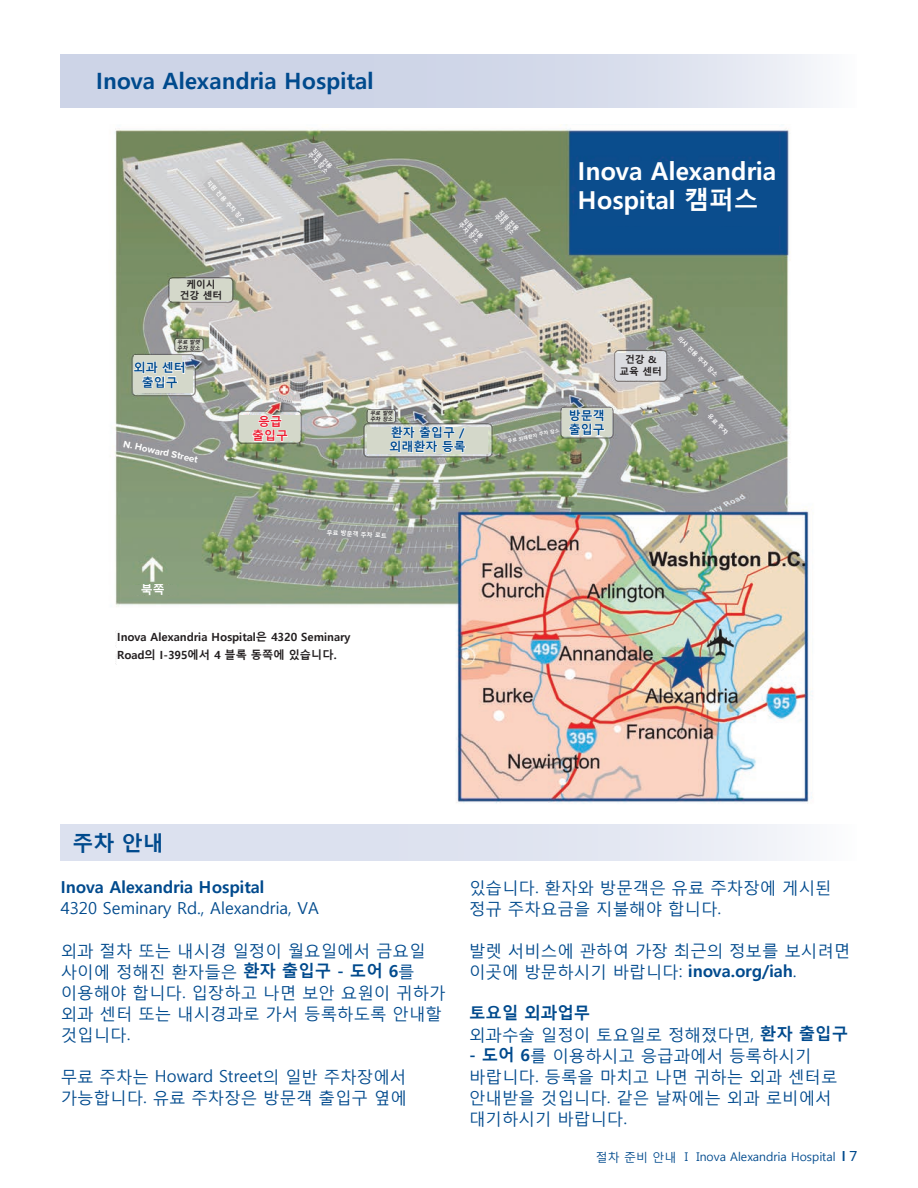
<style>
.page{position:relative;width:918px;height:1188px;background:#fff}
.page>*{position:absolute;margin:0;border:0;box-sizing:border-box;transform-origin:0 0}
.t1{font:700 24.75px/29.7px "Malgun Gothic";color:#fff}
.t2{font:700 22.5px "Malgun Gothic";color:#004a8d}
.t3{font:700 21px "Malgun Gothic";color:#004a8d}
.t4{font:16.5px/21px "Malgun Gothic";color:#004a8d}
.t5{font:700 16.5px "Malgun Gothic";color:#004a8d}
.t6{font:12px "Malgun Gothic";color:#004a8d}
.t7{font:700 12px/14.4px "Malgun Gothic";color:#004a8d}
.t8{font:700 12px/14.4px "Malgun Gothic";color:#ec1d31;text-align:center}
.t9{font:700 12px "Malgun Gothic";color:#fff}
.t10{font:700 11.25px/18px "Malgun Gothic";color:#231f20}
.t11{font:700 9.75px/10.5px "Malgun Gothic";color:#231f20;text-align:center}
.t12{font:700 9.75px "Proxima Nova";color:#fff}
.t13{font:700 6px/6px "Malgun Gothic";color:#fff}
.t14{font:italic 700 5.25px/6px "Malgun Gothic";color:#231f20}
.t15{font:700 4.8px "Malgun Gothic";color:#fff}
.s1{font-weight:700}
.s2{font-family:"Proxima Nova";font-weight:600;font-size:15px}
.s3{font-family:"Proxima Nova";font-size:15px}
</style>
<div class="page">
<div style="left:61px;top:824px;width:796px;height:37px;background:linear-gradient(to right,#d5dbec,#eff2f8)"></div>
<svg style="left:61px;top:54px;width:759px;height:54px;background:#d4daea"></svg>
<img style="left:110px;top:125px;width:703px;height:679px">
<div style="left:134px;top:355px;width:47px;height:38px;background:#d4d8ca"></div>
<div style="left:134px;top:370px;width:59px;height:23px;background:#d4d8ca"></div>
<svg style="left:133px;top:361px;width:53px;height:28px"></svg>
<div style="left:240px;top:416px;width:60px;height:25px;background:#d4d8ca"></div>
<svg style="left:251px;top:414px;width:37px;height:29px"></svg>
<div style="left:367px;top:427px;width:121px;height:27px;background:#d4d8ca"></div>
<svg style="left:389px;top:425px;width:77px;height:28px"></svg>
<div style="left:562px;top:409px;width:49px;height:27px;background:#d4d8ca"></div>
<svg style="left:567px;top:409px;width:38px;height:28px"></svg>
<div style="left:176px;top:340px;width:26px;height:10px;background:#d4d8ca"></div>
<div style="left:171px;top:279px;width:60px;height:22px;background:#d4d8ca"></div>
<div style="left:368px;top:411px;width:26px;height:11px;background:#d4d8ca"></div>
<div style="left:617px;top:353px;width:48px;height:27px;background:#dbdce0"></div>
<div style="left:578px;top:161px;width:205px;height:64px;background:#0b4d8d"></div>
<svg style="left:203px;top:177px;width:28px;height:29px"></svg>
<svg style="left:308px;top:148px;width:28px;height:29px"></svg>
<svg style="left:493px;top:209px;width:29px;height:29px"></svg>
<svg style="left:459px;top:218px;width:28px;height:29px"></svg>
<svg style="left:675px;top:336px;width:44px;height:44px;background:#979a99"></svg>
<svg style="left:706px;top:413px;width:31px;height:32px"></svg>
<svg style="left:323px;top:530px;width:68px;height:10px"></svg>
<svg style="left:507px;top:428px;width:53px;height:17px"></svg>
<svg style="left:122px;top:439px;width:84px;height:28px;background:#989d97"></svg>
<div style="left:129px;top:585px;width:48px;height:10px;background:#8ba080"></div>
<div style="left:117px;top:633px;width:244px;height:36px;background:#fff"></div>
<h2 class="t2" style="left:96px;top:68px;width:279px">Inova Alexandria Hospital</h2>
<p class="t13" style="left:210px;top:179px;width:56px;rotate:48deg">직원 전용 주차 장소</p>
<p class="t13" style="left:315px;top:147px;width:28px;rotate:45deg">직원 전용 주차 장소</p>
<p class="t13" style="left:466px;top:217px;width:28px;rotate:45deg">직원 전용 주차 장소</p>
<p class="t13" style="left:502px;top:209px;width:28px;rotate:45deg">직원 전용 주차 장소</p>
<h1 class="t1" style="left:578px;top:156px;width:200px">Inova Alexandria<br>Hospital 캠퍼스</h1>
<p class="t11" style="left:180px;top:279px;width:44px">케이시 건강 센터</p>
<p class="t14" style="left:177px;top:339px;width:25px">무료 발렛 주차 장소</p>
<p class="t7" style="left:134px;top:361px;width:54px;text-align:center">외과 센터 출입구</p>
<p class="t12" style="left:125px;top:438px;width:78px;rotate:12deg">N. Howard Street</p>
<p class="t14" style="left:370px;top:410px;width:25px">무료 발렛 주차 장소</p>
<p class="t8" style="left:252px;top:414px;width:37px">응급 출입구</p>
<p class="t7" style="left:390px;top:425px;width:78px">환자 출입구 / 외래환자 등록</p>
<p class="t15" style="left:507px;top:439px;width:54px;rotate:-13deg">무료 외래환자 주차 장소</p>
<p class="t7" style="left:569px;top:409px;width:37px">방문객 출입구</p>
<p class="t11" style="left:619px;top:354px;width:44px;line-height:11.7px">건강 &amp; 교육 센터</p>
<p class="t13" style="left:681px;top:336px;width:56px;rotate:45deg">의사 전용 주차 장소</p>
<p class="t13" style="left:711px;top:413px;width:28px;rotate:45deg">유료 주차</p>
<p class="t13" style="left:327px;top:530px;width:62px;rotate:3deg">무료 방문객 주차 로트</p>
<p class="t9" style="left:141px;top:583px;width:25px">북쪽</p>
<p class="t10" style="left:117px;top:628px;width:235px">Inova Alexandria Hospital은 4320 Seminary<br>Road의 I-395에서 4 블록 동쪽에 있습니다.</p>
<p class="t3" style="left:72px;top:831px;width:93px">주차 안내</p>
<p class="t5" style="left:61px;top:877px;width:205px">Inova Alexandria Hospital</p>
<p class="t4" style="left:61px;top:898px;width:260px">4320 Seminary Rd., Alexandria, VA</p>
<p class="t4" style="left:61px;top:940px;width:386px">외과 절차 또는 내시경 일정이 월요일에서 금요일 사이에 정해진 환자들은 <span class="s1">환자 출입구 - 도어 6</span>를 이용해야 합니다. 입장하고 나면 보안 요원이 귀하가 외과 센터 또는 내시경과로 가서 등록하도록 안내할 것입니다.</p>
<p class="t4" style="left:61px;top:1066px;width:348px">무료 주차는 Howard Street의 일반 주차장에서 가능합니다. 유료 주차장은 방문객 출입구 옆에</p>
<p class="t4" style="left:469px;top:877px;width:364px">있습니다. 환자와 방문객은 유료 주차장에 게시된 정규 주차요금을 지불해야 합니다.</p>
<p class="t4" style="left:469px;top:940px;width:383px">발렛 서비스에 관하여 가장 최근의 정보를 보시려면 이곳에 방문하시기 바랍니다: <span class="s1">inova.org/iah</span>.</p>
<p class="t4" style="left:469px;top:1003px;width:381px"><span class="s1">토요일 외과업무<br></span>외과수술 일정이 토요일로 정해졌다면, <span class="s1">환자 출입구</span></p>
<p class="t4" style="left:469px;top:1045px;width:370px"><span class="s1">- 도어 6</span>를 이용하시고 응급과에서 등록하시기 바랍니다. 등록을 마치고 나면 귀하는 외과 센터로 안내받을 것입니다. 같은 날짜에는 외과 로비에서 대기하시기 바랍니다.</p>
<p class="t6" style="left:596px;top:1150px;width:263px">절차 준비 안내 I Inova Alexandria Hospital <span class="s2">I</span> <span class="s3">7</span></p>
</div>
